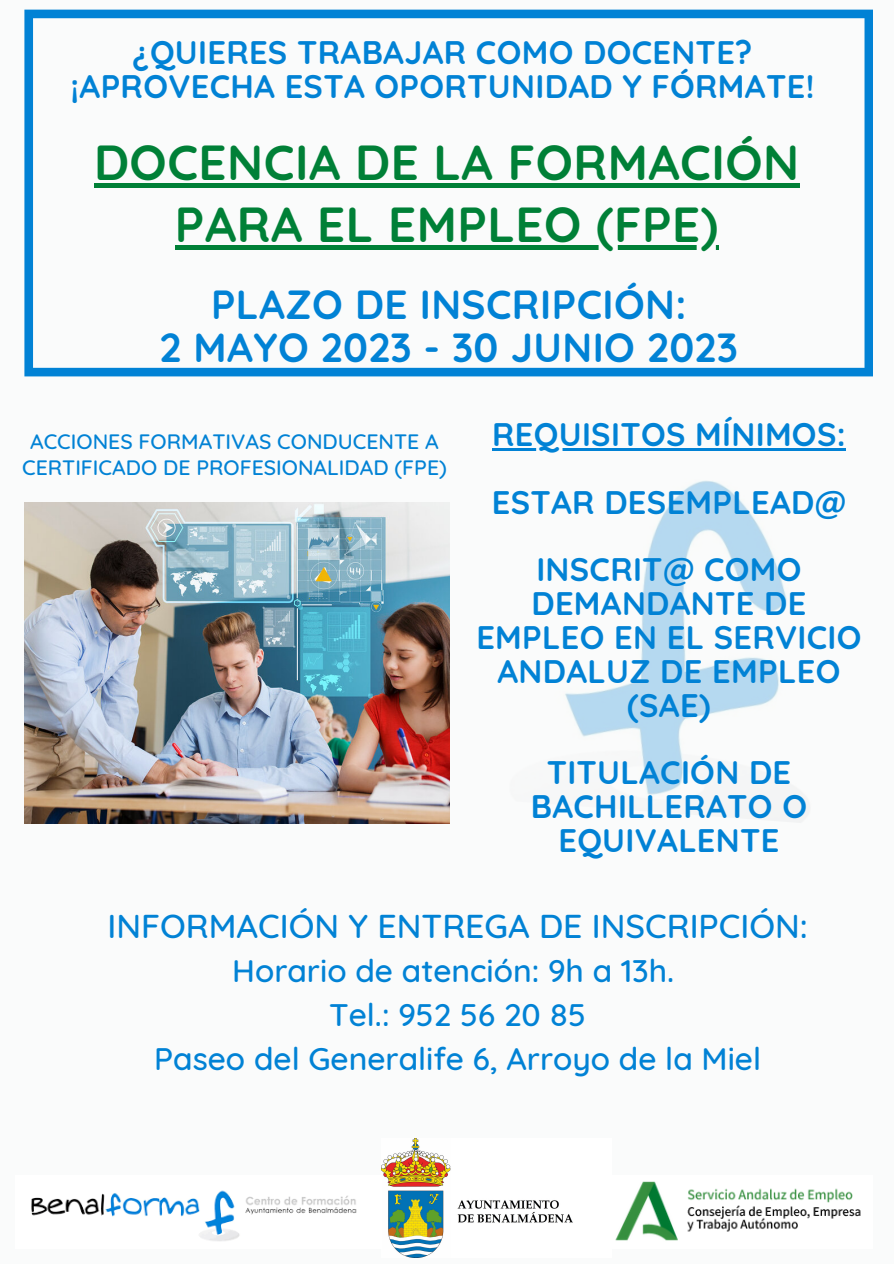
<style>
.page{position:relative;width:894px;height:1264px;background:#fff}
.page>*{position:absolute;margin:0;border:0;box-sizing:border-box;transform-origin:0 0}
.t1{font:700 49.05px/61.7px "Quicksand";letter-spacing:.01em;color:#008037;text-align:center}
.t2{font:700 40.5px/42.8px "Quicksand";letter-spacing:.01em;color:#0182d5;text-align:center}
.t3{font:500 33.75px "Quicksand";color:#0182d5}
.t4{font:700 32.55px/33.8px "Quicksand";letter-spacing:.01em;color:#0182d5;text-align:center}
.t5{font:500 31.8px/44px "Quicksand";color:#0182d5;text-align:center}
.t6{font:500 21.3px/26px "Quicksand";color:#0182d5;text-align:center}
</style>
<div class="page">
<div style="left:0;top:0;width:893px;height:1263px;background:#fafbfb"></div>
<img style="left:565px;top:481px;width:222px;height:314px">
<svg style="left:24px;top:10px;width:848px;height:366px"></svg>
<img style="left:382px;top:1138px;width:191px;height:118px">
<img style="left:31px;top:1190px;width:326px;height:51px">
<img style="left:615px;top:1181px;width:246px;height:60px">
<img style="left:24px;top:502px;width:425px;height:321px">
<hr style="left:94px;top:183px;width:705px;height:4px;background:#008037">
<hr style="left:175px;top:245px;width:543px;height:4px;background:#008037">
<hr style="left:492px;top:448px;width:353px;height:2px;background:#0182d5">
<p class="t4" style="left:71px;top:35px;width:745px">¿QUIERES TRABAJAR COMO DOCENTE? ¡APROVECHA ESTA OPORTUNIDAD Y FÓRMATE!</p>
<h1 class="t1" style="left:94px;top:130px;width:706px">DOCENCIA DE LA FORMACIÓN<br>PARA EL EMPLEO (FPE)</h1>
<p class="t2" style="left:159px;top:282px;width:579px">PLAZO DE INSCRIPCIÓN:<br>2 MAYO 2023 - 30 JUNIO 2023</p>
<p class="t6" style="left:22px;top:428px;width:426px">ACCIONES FORMATIVAS CONDUCENTE A<br>CERTIFICADO DE PROFESIONALIDAD (FPE)</p>
<p class="t4" style="left:491px;top:400px;width:356px;line-height:67.5px">REQUISITOS MÍNIMOS:<br>ESTAR DESEMPLEAD@<br>INSCRIT@ COMO</p>
<p class="t4" style="left:476px;top:586px;width:386px">DEMANDANTE DE<br>EMPLEO EN EL SERVICIO<br>ANDALUZ DE EMPLEO (SAE)</p>
<p class="t4" style="left:530px;top:755px;width:278px">TITULACIÓN DE<br>BACHILLERATO O<br>EQUIVALENTE</p>
<p class="t3" style="left:107px;top:904px;width:701px">INFORMACIÓN Y ENTREGA DE INSCRIPCIÓN:</p>
<p class="t5" style="left:154px;top:948px;width:608px">Horario de atención: 9h a 13h.<br>Tel.: 952 56 20 85<br>Paseo del Generalife 6, Arroyo de la Miel</p>
</div>
